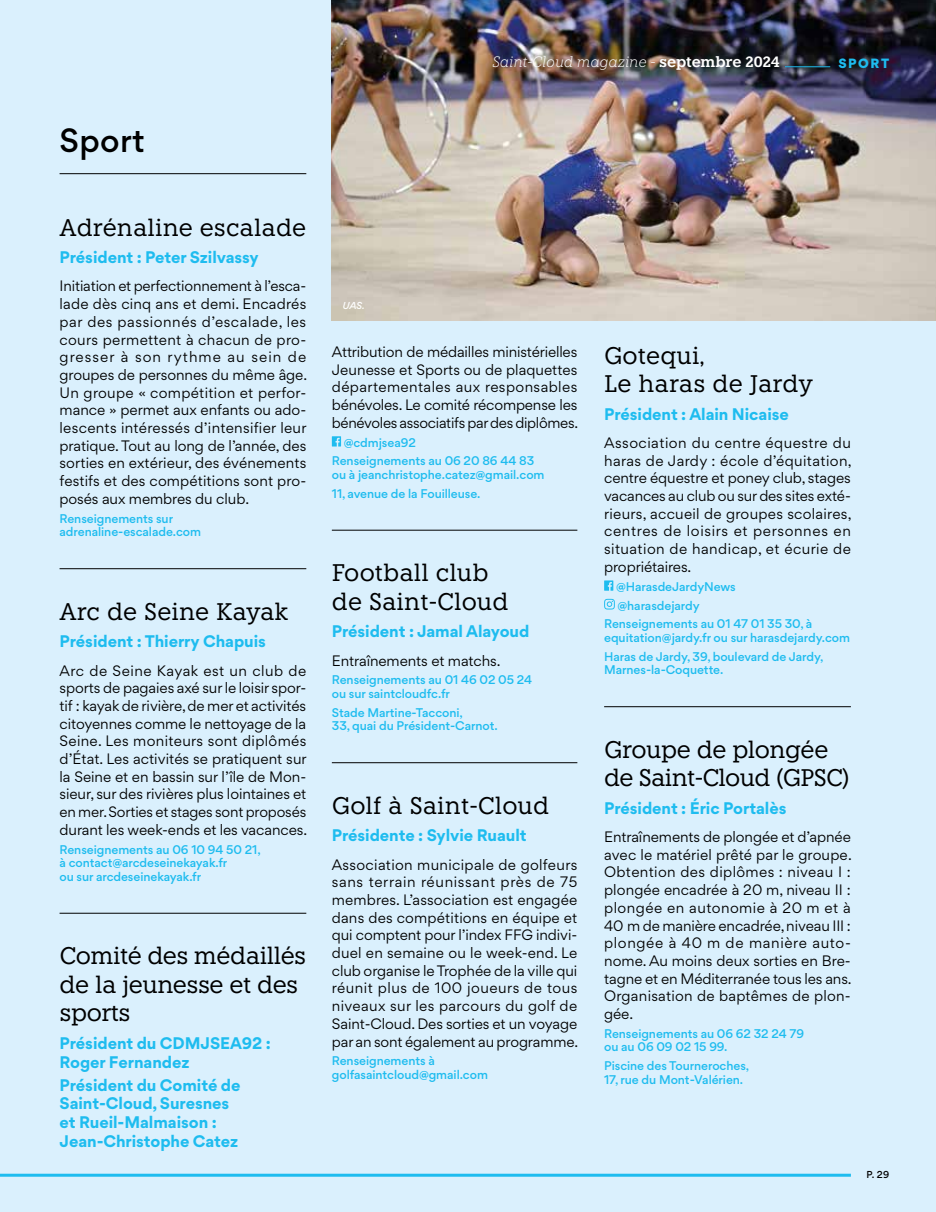
<style>
.page{position:relative;width:936px;height:1212px;background:#fff}
.page>*{position:absolute;margin:0;border:0;box-sizing:border-box;transform-origin:0 0}
.t1{font:500 30px "Gordita";letter-spacing:.01em;color:#000}
.t2{font:24px/28.5px "Knile";color:#000}
.t3{font:24px/28.5px "Knile";letter-spacing:-.025em;color:#000}
.t4{font:24px/28.5px "Knile";letter-spacing:-.03em;color:#000}
.t5{font:700 15px/18.8px "Gordita";letter-spacing:-.005em;color:#1ebcef}
.t6{font:italic 300 15px "Knile";letter-spacing:-.01em;color:#fff}
.t7{font:13.5px/17.7px "Gordita";letter-spacing:-.005em;color:#000;text-align:justify}
.t8{font:900 12px "Gordita";letter-spacing:.13em;color:#1ebcef}
.t9{font:500 11.25px/13.5px "Gordita";letter-spacing:-.005em;color:#1ebcef}
.t10{font:italic 500 9px "Gordita";color:#fff}
.t11{font:500 9px "Gordita";color:#000}
.s1{font-weight:600;font-style:normal}
</style>
<div class="page">
<div style="left:0;top:0;width:935px;height:1212px;background:#daf0fd"></div>
<hr style="left:60px;top:173px;width:246px;height:1px;background:#000">
<hr style="left:60px;top:568px;width:246px;height:1px;background:#000">
<hr style="left:60px;top:913px;width:246px;height:1px;background:#000">
<hr style="left:332px;top:530px;width:245px;height:1px;background:#000">
<hr style="left:332px;top:762px;width:245px;height:1px;background:#000">
<svg style="left:332px;top:436px;width:9px;height:10px"></svg>
<hr style="left:604px;top:706px;width:246px;height:1px;background:#000">
<svg style="left:604px;top:580px;width:9px;height:11px"></svg>
<svg style="left:604px;top:599px;width:10px;height:10px"></svg>
<img style="left:332px;top:0;width:603px;height:320px">
<hr style="left:784px;top:66px;width:46px;height:1px;background:#1ebcef">
<hr style="left:0;top:1174px;width:850px;height:3px;background:#1ebcef">
<h1 class="t1" style="left:60px;top:118px;width:87px">Sport</h1>
<h2 class="t2" style="left:60px;top:213px;width:248px">Adrénaline escalade</h2>
<p class="t5" style="left:60px;top:248px;width:201px">Président : Peter Szilvassy</p>
<p class="t7" style="left:60px;top:277px;width:249px">Initiation et perfectionnement à l’esca&shy;lade dès cinq ans et demi. Encadrés par des passionnés d’escalade, les cours permettent à chacun de pro&shy;gresser à son rythme au sein de groupes de personnes du même âge.<br>Un groupe « compétition et perfor&shy;mance » permet aux enfants ou ado&shy;lescents intéressés d’intensifier leur pratique. Tout au long de l’année, des sorties en extérieur, des événements festifs et des compétitions sont pro&shy;posés aux membres du club.</p>
<p class="t9" style="left:60px;top:511px;width:143px">Renseignements sur adrenaline-escalade.com</p>
<h2 class="t2" style="left:60px;top:597px;width:230px">Arc de Seine Kayak</h2>
<p class="t5" style="left:60px;top:632px;width:208px">Président : Thierry Chapuis</p>
<p class="t7" style="left:60px;top:661px;width:249px">Arc de Seine Kayak est un club de sports de pagaies axé sur le loisir spor&shy;tif : kayak de rivière, de mer et activités citoyennes comme le nettoyage de la Seine. Les moniteurs sont diplômés d’État. Les activités se pratiquent sur la Seine et en bassin sur l’île de Mon&shy;sieur, sur des rivières plus lointaines et en mer. Sorties et stages sont proposés durant les week-ends et les vacances.</p>
<p class="t9" style="left:60px;top:842px;width:203px">Renseignements au 06 10 94 50 21, à contact@arcdeseinekayak.fr<br>ou sur arcdeseinekayak.fr</p>
<h2 class="t3" style="left:60px;top:941px;width:248px">Comité des médaillés de la jeunesse et des sports</h2>
<p class="t5" style="left:60px;top:1033px;width:213px">Président du CDMJSEA92 :<br>Roger Fernandez</p>
<p class="t5" style="left:60px;top:1075px;width:182px">Président du Comité de<br>Saint-Cloud, Suresnes et Rueil-Malmaison :<br>Jean-Christophe Catez</p>
<p class="t10" style="left:342px;top:299px;width:24px">UAS.</p>
<p class="t6" style="left:492px;top:53px;width:289px">Saint-Cloud magazine - <span class="s1">septembre 2024</span></p>
<p class="t8" style="left:838px;top:53px;width:52px">SPORT</p>
<p class="t7" style="left:332px;top:343px;width:248px">Attribution de médailles ministérielles Jeunesse et Sports ou de plaquettes départementales aux responsables bénévoles. Le comité récompense les bénévoles associatifs par des diplômes.</p>
<p class="t9" style="left:332px;top:433px;width:204px;line-height:18.8px;text-indent:12px">@cdmjsea92<br>Renseignements au 06 20 86 44 83</p>
<p class="t9" style="left:332px;top:465px;width:214px;line-height:18.8px">ou à jeanchristophe.catez@gmail.com<br>11, avenue de la Fouilleuse.</p>
<h2 class="t2" style="left:332px;top:558px;width:178px">Football club de Saint-Cloud</h2>
<p class="t5" style="left:332px;top:622px;width:199px">Président : Jamal Alayoud</p>
<p class="t7" style="left:332px;top:651px;width:170px">Entraînements et matchs.</p>
<p class="t9" style="left:332px;top:673px;width:202px">Renseignements au 01 46 02 05 24 ou sur saintcloudfc.fr</p>
<p class="t9" style="left:332px;top:705px;width:167px">Stade Martine-Tacconi,<br>33, quai du Président-Carnot.</p>
<h2 class="t2" style="left:332px;top:791px;width:219px">Golf à Saint-Cloud</h2>
<p class="t5" style="left:332px;top:826px;width:196px">Présidente : Sylvie Ruault</p>
<p class="t7" style="left:332px;top:855px;width:248px">Association municipale de golfeurs sans terrain réunissant près de 75 membres. L’association est engagée dans des compétitions en équipe et qui comptent pour l’index FFG indivi&shy;duel en semaine ou le week-end. Le club organise le Trophée de la ville qui réunit plus de 100 joueurs de tous niveaux sur les parcours du golf de Saint-Cloud. Des sorties et un voyage par an sont également au programme.</p>
<p class="t9" style="left:332px;top:1054px;width:158px">Renseignements à golfasaintcloud@gmail.com</p>
<h2 class="t2" style="left:604px;top:341px;width:210px">Gotequi,<br>Le haras de Jardy</h2>
<p class="t5" style="left:604px;top:404px;width:186px">Président : Alain Nicaise</p>
<p class="t7" style="left:604px;top:434px;width:249px">Association du centre équestre du haras de Jardy : école d’équitation, centre équestre et poney club, stages vacances au club ou sur des sites exté&shy;rieurs, accueil de groupes scolaires, centres de loisirs et personnes en situation de handicap, et écurie de propriétaires.</p>
<p class="t9" style="left:616px;top:580px;width:121px">@HarasdeJardyNews</p>
<p class="t9" style="left:617px;top:598px;width:84px">@harasdejardy</p>
<p class="t9" style="left:604px;top:617px;width:210px">Renseignements au 01 47 01 35 30, à</p>
<p class="t9" style="left:604px;top:628px;width:247px;line-height:18.8px">equitation@jardy.fr ou sur harasdejardy.com<br>Haras de Jardy, 39, boulevard de Jardy,</p>
<p class="t9" style="left:604px;top:663px;width:121px">Marnes-la-Coquette.</p>
<h2 class="t4" style="left:604px;top:735px;width:247px">Groupe de plongée de Saint-Cloud (GPSC)</h2>
<p class="t5" style="left:604px;top:798px;width:184px">Président : Éric Portalès</p>
<p class="t7" style="left:604px;top:828px;width:249px">Entraînements de plongée et d’apnée avec le matériel prêté par le groupe.<br>Obtention des diplômes : niveau I : plongée encadrée à 20 m, niveau II : plongée en autonomie à 20 m et à 40 m de manière encadrée, niveau III : plongée à 40 m de manière auto&shy;nome. Au moins deux sorties en Bre&shy;tagne et en Méditerranée tous les ans.<br>Organisation de baptêmes de plon&shy;gée.</p>
<p class="t9" style="left:604px;top:1027px;width:201px">Renseignements au 06 62 32 24 79 ou au 06 09 02 15 99.</p>
<p class="t9" style="left:604px;top:1059px;width:147px">Piscine des Tourneroches,<br>17, rue du Mont-Valérien.</p>
<p class="t11" style="left:866px;top:1168px;width:24px">P. 29</p>
</div>
